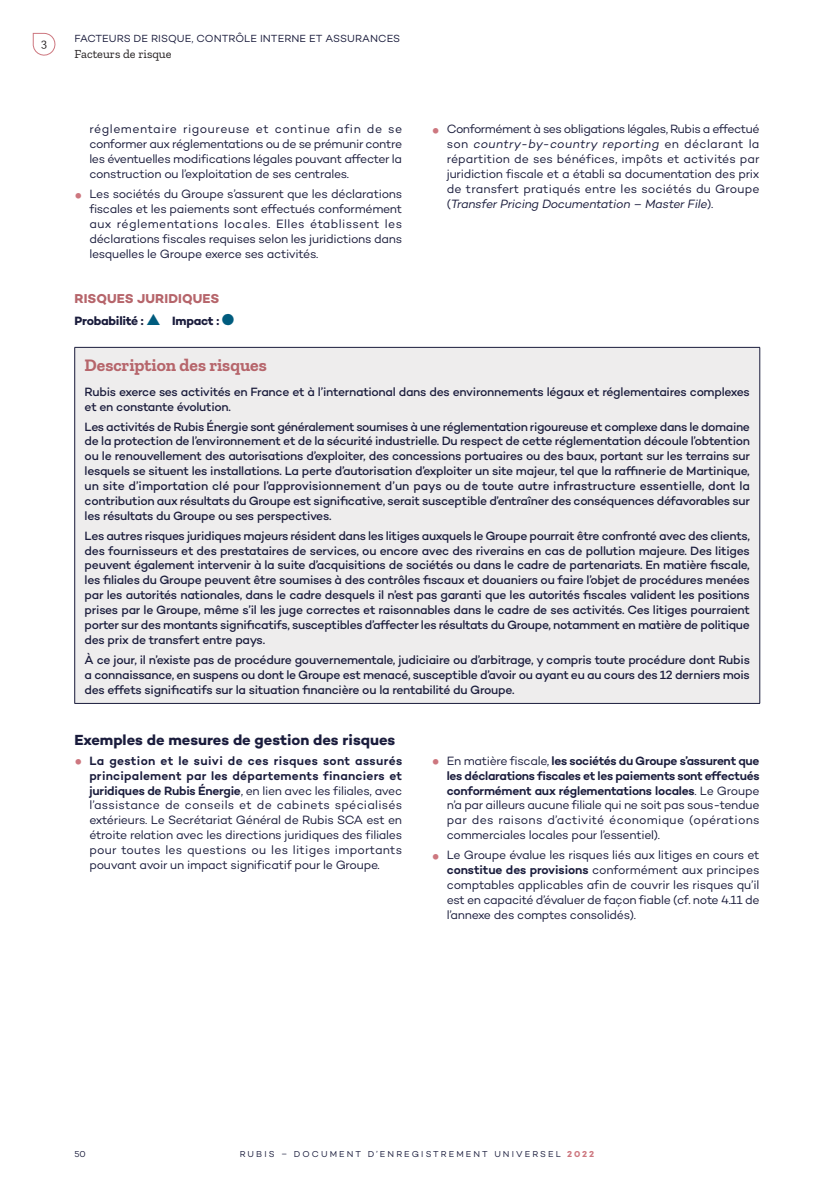
<style>
.page{position:relative;width:834px;height:1191px;background:#fff}
.page>*{position:absolute;margin:0;border:0;box-sizing:border-box;transform-origin:0 0}
.t1{font:700 17.5px "Zilla Slab";color:#b6656b}
.t2{font:700 14.88px "Campton";color:#1a1c3c}
.t3{font:700 13.12px "Campton";letter-spacing:.01em;color:#b6656b}
.t4{font:500 12.25px/14.9px "Campton";letter-spacing:-.025em;color:#1a1c3c;text-align:justify}
.t5{font:12.25px/14.9px "Campton";letter-spacing:-.02em;color:#1a1c3c;text-align:justify}
.t6{font:700 12.25px "Campton";letter-spacing:-.02em;color:#1a1c3c}
.t7{font:12.25px "Zilla Slab";color:#231f20}
.t8{font:10.5px "Campton";letter-spacing:.005em;color:#1a1c3c}
.t9{font:8.75px "Campton";letter-spacing:.24em;color:#1a1c3c}
.s1{font-style:italic}
.s2{color:#005c7e}
.s3{font-weight:600}
.s4{font-weight:700;color:#cd777f}
</style>
<div class="page">
<div style="left:75px;top:347px;width:684px;height:356px;background:#eeeded"></div>
<hr style="left:74px;top:347px;width:686px;height:1px;background:#1a1c3c">
<hr style="left:74px;top:348px;width:1px;height:355px;background:#1a1c3c">
<hr style="left:759px;top:348px;width:1px;height:355px;background:#1a1c3c">
<hr style="left:74px;top:703px;width:686px;height:1px;background:#1a1c3c">
<svg style="left:32px;top:32px;width:24px;height:24px"></svg>
<p class="t7" style="left:41px;top:35px;width:7px">3</p>
<p class="t8" style="left:74px;top:35px;width:327px">FACTEURS DE RISQUE, CONTRÔLE INTERNE ET ASSURANCES</p>
<p class="t7" style="left:74px;top:46px;width:99px">Facteurs de risque</p>
<p class="t5" style="left:89px;top:123px;width:314px">réglementaire rigoureuse et continue afin de se conformer aux réglementations ou de se prémunir contre les éventuelles modifications légales pouvant affecter la construction ou l’exploitation de ses centrales.</p>
<p class="t5" style="left:89px;top:188px;width:314px">Les sociétés du Groupe s’assurent que les déclarations fiscales et les paiements sont effectués conformément aux réglementations locales. Elles établissent les déclarations fiscales requises selon les juridictions dans lesquelles le Groupe exerce ses activités.</p>
<p class="t5" style="left:446px;top:123px;width:314px">Conformément à ses obligations légales, Rubis a effectué son <span class="s1">country-by-country reporting</span> en déclarant la répartition de ses bénéfices, impôts et activités par juridiction fiscale et a établi sa documentation des prix de transfert pratiqués entre les sociétés du Groupe (<span class="s1">Transfer Pricing Documentation – Master File</span>).</p>
<p class="t3" style="left:74px;top:293px;width:146px">RISQUES JURIDIQUES</p>
<p class="t6" style="left:74px;top:316px;width:161px">Probabilité : <span class="s2">▲</span> Impact : <span class="s2">●</span></p>
<h1 class="t1" style="left:85px;top:354px;width:183px">Description des risques</h1>
<p class="t4" style="left:85px;top:385px;width:666px">Rubis exerce ses activités en France et à l’international dans des environnements légaux et réglementaires complexes et en constante évolution.</p>
<p class="t4" style="left:85px;top:420px;width:667px">Les activités de Rubis Énergie sont généralement soumises à une réglementation rigoureuse et complexe dans le domaine de la protection de l’environnement et de la sécurité industrielle. Du respect de cette réglementation découle l’obtention ou le renouvellement des autorisations d’exploiter, des concessions portuaires ou des baux, portant sur les terrains sur lesquels se situent les installations. La perte d’autorisation d’exploiter un site majeur, tel que la raffinerie de Martinique, un site d’importation clé pour l’approvisionnement d’un pays ou de toute autre infrastructure essentielle, dont la contribution aux résultats du Groupe est significative, serait susceptible d’entraîner des conséquences défavorables sur les résultats du Groupe ou ses perspectives.</p>
<p class="t4" style="left:85px;top:529px;width:666px">Les autres risques juridiques majeurs résident dans les litiges auxquels le Groupe pourrait être confronté avec des clients, des fournisseurs et des prestataires de services, ou encore avec des riverains en cas de pollution majeure. Des litiges peuvent également intervenir à la suite d’acquisitions de sociétés ou dans le cadre de partenariats. En matière fiscale, les filiales du Groupe peuvent être soumises à des contrôles fiscaux et douaniers ou faire l’objet de procédures menées par les autorités nationales, dans le cadre desquels il n’est pas garanti que les autorités fiscales valident les positions prises par le Groupe, même s’il les juge correctes et raisonnables dans le cadre de ses activités. Ces litiges pourraient porter sur des montants significatifs, susceptibles d’affecter les résultats du Groupe, notamment en matière de politique des prix de transfert entre pays.</p>
<p class="t4" style="left:85px;top:653px;width:666px">À ce jour, il n’existe pas de procédure gouvernementale, judiciaire ou d’arbitrage, y compris toute procédure dont Rubis a connaissance, en suspens ou dont le Groupe est menacé, susceptible d’avoir ou ayant eu au cours des 12 derniers mois des effets significatifs sur la situation financière ou la rentabilité du Groupe.</p>
<p class="t2" style="left:74px;top:734px;width:322px">Exemples de mesures de gestion des risques</p>
<p class="t5" style="left:89px;top:754px;width:314px"><span class="s3">La gestion et le suivi de ces risques sont assurés principalement par les départements financiers et juridiques de Rubis Énergie</span>, en lien avec les filiales, avec l’assistance de conseils et de cabinets spécialisés extérieurs. Le Secrétariat Général de Rubis SCA est en étroite relation avec les directions juridiques des filiales pour toutes les questions ou les litiges importants pouvant avoir un impact significatif pour le Groupe.</p>
<p class="t5" style="left:446px;top:754px;width:314px">En matière fiscale, <span class="s3">les sociétés du Groupe s’assurent que les déclarations fiscales et les paiements sont effectués conformément aux réglementations locales</span>. Le Groupe n’a par ailleurs aucune filiale qui ne soit pas sous-tendue par des raisons d’activité économique (opérations commerciales locales pour l’essentiel).</p>
<p class="t5" style="left:446px;top:848px;width:314px">Le Groupe évalue les risques liés aux litiges en cours et <span class="s3">constitue des provisions</span> conformément aux principes comptables applicables afin de couvrir les risques qu’il est en capacité d’évaluer de façon fiable (cf. note 4.11 de l’annexe des comptes consolidés).</p>
<p class="t9" style="left:74px;top:1150px;width:13px">50</p>
<p class="t9" style="left:240px;top:1150px;width:356px">RUBIS – DOCUMENT D’ENREGISTREMENT UNIVERSEL <span class="s4">2022</span></p>
</div>
